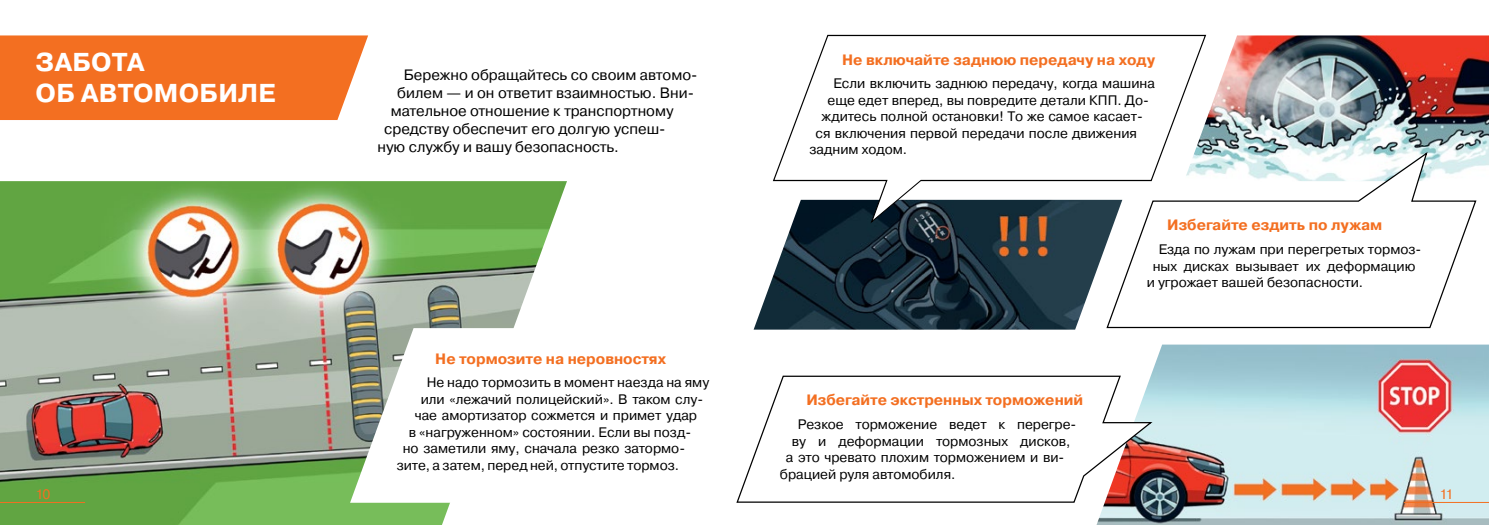
<style>
.page{position:relative;width:1489px;height:525px;background:#fff}
.page>*{position:absolute;margin:0;border:0;box-sizing:border-box;transform-origin:0 0}
.t1{font:700 25.88px/31px "LADA Pragmatica";letter-spacing:.01em;color:#fff}
.t2{font:15px "LADA Pragmatica";color:#000}
.t3{font:700 15px "LADA Pragmatica";color:#f36f21}
.t4{font:13.75px "LADA Pragmatica";color:#000}
.t5{font:13.75px "LADA Pragmatica";color:#f36f21}
</style>
<div class="page">
<img style="left:0;top:181px;width:567px;height:343px">
<svg style="left:350px;top:328px;width:422px;height:174px"></svg>
<img style="left:1097px;top:344px;width:391px;height:180px">
<img style="left:1206px;top:35px;width:282px;height:131px">
<svg style="left:1122px;top:152px;width:355px;height:176px"></svg>
<svg style="left:735px;top:375px;width:419px;height:128px"></svg>
<img style="left:753px;top:225px;width:369px;height:104px">
<svg style="left:773px;top:34px;width:433px;height:191px"></svg>
<div style="left:0;top:35px;width:368px;height:85px;background:#f36f21"></div>
<hr style="left:1403px;top:502px;width:85px;height:1px;background:#f36f21">
<hr style="left:0;top:502px;width:85px;height:1px;background:#f36f21">
<h1 class="t1" style="left:36px;top:47px;width:242px">ЗАБОТА<br>ОБ АВТОМОБИЛЕ</h1>
<p class="t2" style="left:404px;top:65px;width:295px">Бережно обращайтесь со своим автомо-</p>
<p class="t2" style="left:397px;top:83px;width:298px">билем — и он ответит взаимностью. Вни-</p>
<p class="t2" style="left:390px;top:101px;width:284px">мательное отношение к транспортному</p>
<p class="t2" style="left:384px;top:119px;width:283px">средству обеспечит его долгую успеш-</p>
<p class="t2" style="left:377px;top:137px;width:243px">ную службу и вашу безопасность.</p>
<p class="t3" style="left:435px;top:348px;width:232px">Не тормозите на неровностях</p>
<p class="t4" style="left:427px;top:374px;width:284px">Не надо тормозить в момент наезда на яму</p>
<p class="t4" style="left:420px;top:390px;width:284px">или «лежачий полицейский». В таком слу-</p>
<p class="t4" style="left:414px;top:407px;width:284px">чае амортизатор сожмется и примет удар</p>
<p class="t4" style="left:408px;top:423px;width:284px">в «нагруженном» состоянии. Если вы позд-</p>
<p class="t4" style="left:402px;top:440px;width:284px">но заметили яму, сначала резко затормо-</p>
<p class="t4" style="left:396px;top:456px;width:284px">зите, а затем, перед ней, отпустите тормоз.</p>
<p class="t3" style="left:842px;top:50px;width:314px">Не включайте заднюю передачу на ходу</p>
<p class="t4" style="left:833px;top:75px;width:323px">Если включить заднюю передачу, когда машина</p>
<p class="t4" style="left:827px;top:91px;width:323px">еще едет вперед, вы повредите детали КПП. До-</p>
<p class="t4" style="left:821px;top:108px;width:323px">ждитесь полной остановки! То же самое касает-</p>
<p class="t4" style="left:815px;top:124px;width:323px">ся включения первой передачи после движения</p>
<p class="t4" style="left:809px;top:141px;width:99px">задним ходом.</p>
<p class="t3" style="left:806px;top:390px;width:278px">Избегайте экстренных торможений</p>
<p class="t4" style="left:797px;top:415px;width:280px">Резкое торможение ведет к перегре-</p>
<p class="t4" style="left:791px;top:432px;width:280px">ву и деформации тормозных дисков,</p>
<p class="t4" style="left:785px;top:448px;width:280px">а это чревато плохим торможением и ви-</p>
<p class="t4" style="left:779px;top:465px;width:177px">брацией руля автомобиля.</p>
<p class="t3" style="left:1167px;top:215px;width:216px">Избегайте ездить по лужам</p>
<p class="t4" style="left:1158px;top:241px;width:264px">Езда по лужам при перегретых тормоз-</p>
<p class="t4" style="left:1152px;top:257px;width:264px">ных дисках вызывает их деформацию</p>
<p class="t4" style="left:1146px;top:274px;width:218px">и угрожает вашей безопасности.</p>
<p class="t5" style="left:35px;top:485px;width:17px">10</p>
<p class="t5" style="left:1439px;top:485px;width:15px">11</p>
</div>
